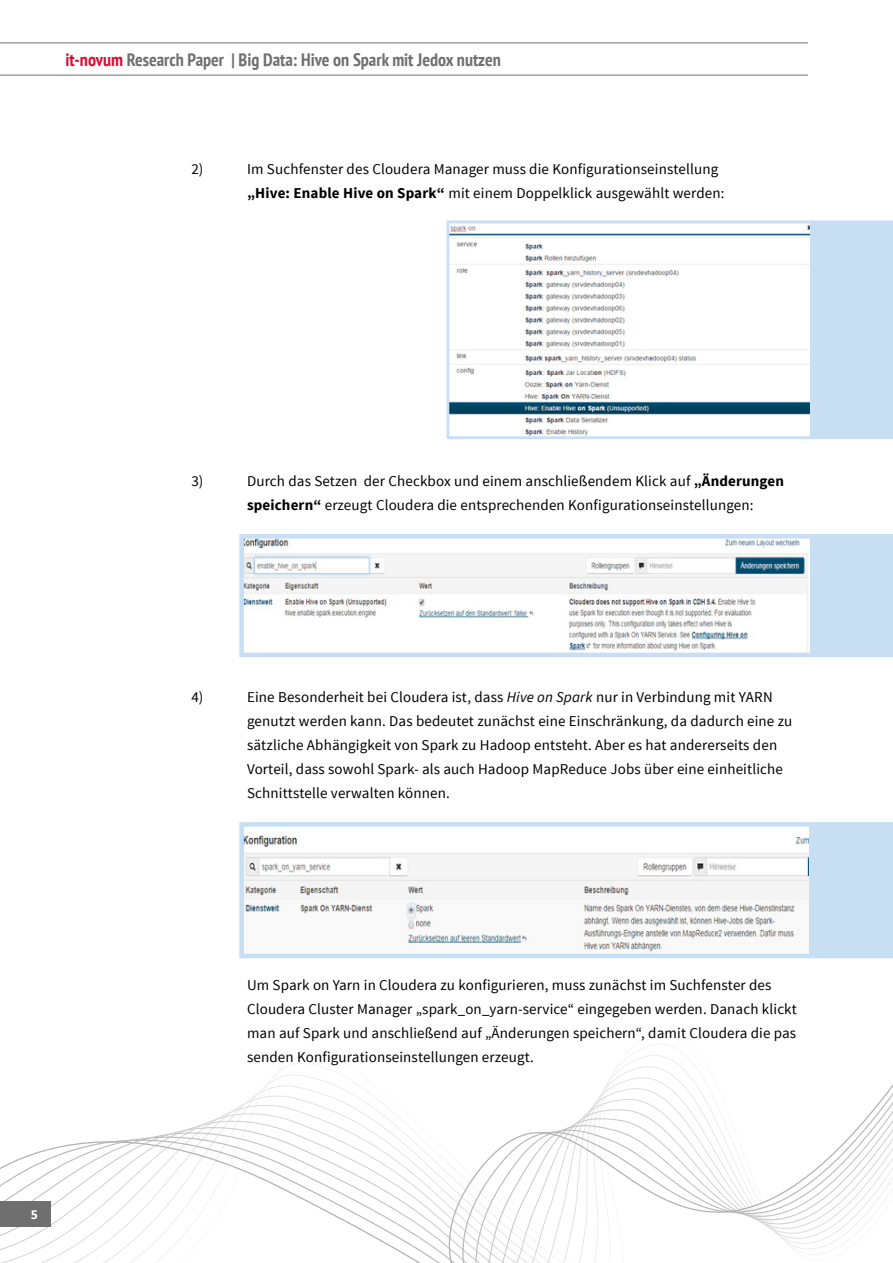
<style>
.page{position:relative;width:893px;height:1263px;background:#fff}
.page>*{position:absolute;margin:0;border:0;box-sizing:border-box;transform-origin:0 0}
.t1{font:700 condensed 18px "PT Sans";color:#706f6f}
.t2{font:15px/24px "Source Sans Pro";letter-spacing:.01em;color:#000}
.t3{font:700 13.5px "Source Sans Pro";color:#fff}
.s1{color:#dd0b2f}
.s2{font-weight:700}
.s3{font-style:italic}
</style>
<div class="page">
<hr style="left:0;top:43px;width:808px;height:1px;background:#706f6f">
<hr style="left:0;top:75px;width:808px;height:1px;background:#706f6f">
<svg style="left:0;top:1044px;width:893px;height:219px"></svg>
<svg style="left:239px;top:534px;width:654px;height:123px"></svg>
<svg style="left:239px;top:822px;width:654px;height:136px"></svg>
<svg style="left:446px;top:220px;width:447px;height:219px"></svg>
<div style="left:0;top:1201px;width:51px;height:26px;background:#706f6f"></div>
<p class="t1" style="left:65px;top:48px;width:437px"><span class="s1">it-novum</span> Research Paper | Big Data: Hive on Spark mit Jedox nutzen</p>
<p class="t2" style="left:191px;top:157px;width:14px">2)</p>
<p class="t2" style="left:247px;top:157px;width:479px">Im Suchfenster des Cloudera Manager muss die Konfigurationseinstellung <span class="s2">„Hive: Enable Hive on Spark“</span> mit einem Doppelklick ausgewählt werden:</p>
<p class="t3" style="left:31px;top:1206px;width:9px">5</p>
<p class="t2" style="left:191px;top:469px;width:14px">3)</p>
<p class="t2" style="left:247px;top:469px;width:538px">Durch das Setzen der Checkbox und einem anschließendem Klick auf <span class="s2">„Änderungen speichern“</span> erzeugt Cloudera die entsprechenden Konfigurationseinstellungen:</p>
<p class="t2" style="left:191px;top:685px;width:14px">4)</p>
<p class="t2" style="left:247px;top:685px;width:547px">Eine Besonderheit bei Cloudera ist, dass <span class="s3">Hive on Spark</span> nur in Verbindung mit YARN genutzt werden kann. Das bedeutet zunächst eine Einschränkung, da dadurch eine zu sätzliche Abhängigkeit von Spark zu Hadoop entsteht. Aber es hat andererseits den Vorteil, dass sowohl Spark- als auch Hadoop MapReduce Jobs über eine einheitliche Schnittstelle verwalten können.</p>
<p class="t2" style="left:247px;top:973px;width:551px">Um Spark on Yarn in Cloudera zu konfigurieren, muss zunächst im Suchfenster des Cloudera Cluster Manager „spark_on_yarn-service“ eingegeben werden. Danach klickt man auf Spark und anschließend auf „Änderungen speichern“, damit Cloudera die pas senden Konfigurationseinstellungen erzeugt.</p>
</div>
